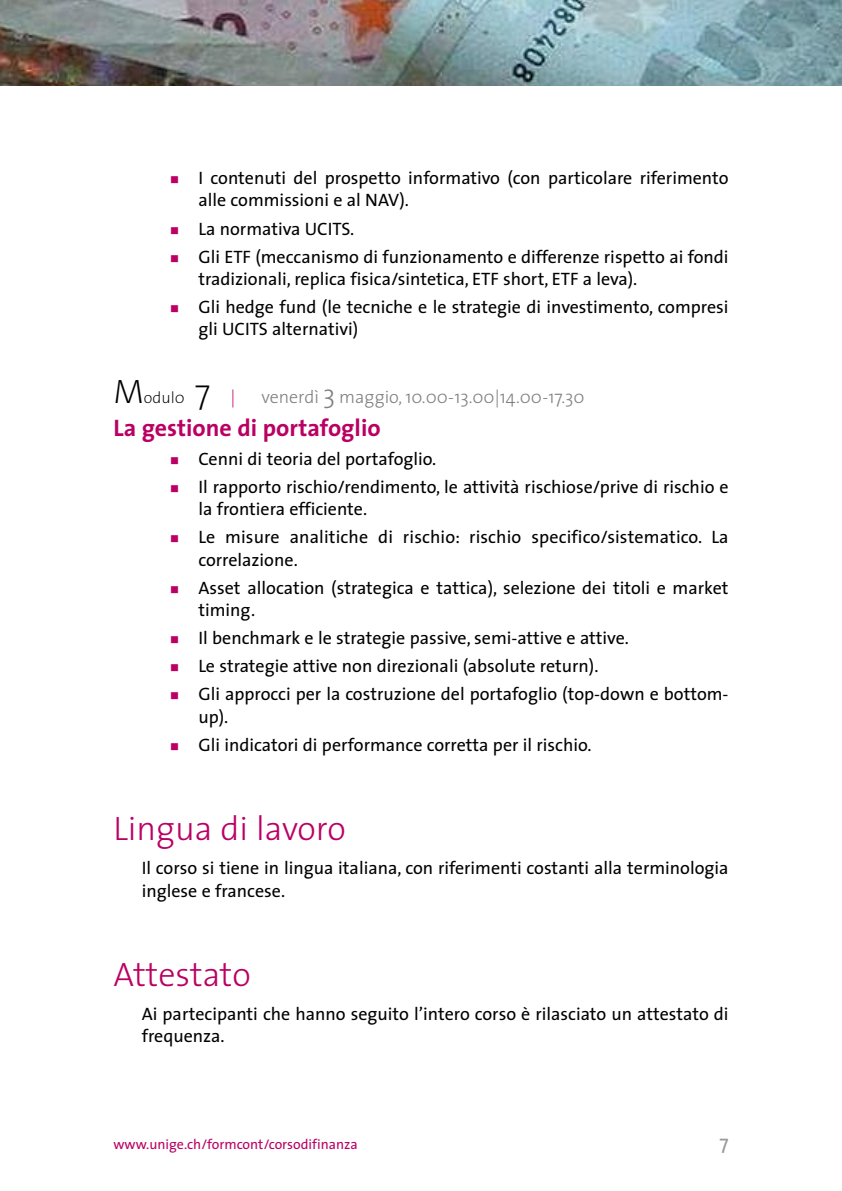
<style>
.page{position:relative;width:842px;height:1191px;background:#fff}
.page>*{position:absolute;margin:0;border:0;box-sizing:border-box;transform-origin:0 0}
.t1{font:300 34px "The Sans";color:#ba0063}
.t2{font:700 24px "The Sans";color:#ba0063}
.t3{font:20px "The Sans";color:#999}
.t4{font:18px/28px "The Sans";color:#000}
.t5{font:300 18px "The Sans";color:#808080}
.t6{font:200 16px "The Sans";color:#000}
.t7{font:14px "The Sans";color:#ba0063}
.s1{font-size:34px}
.s2{font-size:18px;color:#ba0063}
.s3{font-size:26px}
</style>
<div class="page">
<img style="left:0;top:0;width:842px;height:85px">
<p class="t4" style="left:198px;top:168px;width:532px;line-height:22.4px">I contenuti del prospetto informativo (con particolare riferimento alle commissioni e al NAV).</p>
<p class="t4" style="left:198px;top:216px;width:532px">La normativa UCITS.<br>Gli ETF (meccanismo di funzionamento e differenze rispetto ai fondi</p>
<p class="t4" style="left:198px;top:267px;width:532px">tradizionali, replica fisica/sintetica, ETF short, ETF a leva).<br>Gli hedge fund (le tecniche e le strategie di investimento, compresi</p>
<p class="t4" style="left:198px;top:317px;width:161px">gli UCITS alternativi)</p>
<p class="t6" style="left:113px;top:391px;width:124px"><span class="s1">M</span>odul0 <span class="s1">7</span> <span class="s2">|</span></p>
<p class="t5" style="left:262px;top:389px;width:325px">venerdì <span class="s3">3</span> maggio, 10.00-13.00|14.00-17.30</p>
<h2 class="t2" style="left:113px;top:419px;width:269px">La gestione di portafoglio</h2>
<p class="t4" style="left:198px;top:446px;width:532px">Cenni di teoria del portafoglio.<br>Il rapporto rischio/rendimento, le attività rischiose/prive di rischio e</p>
<p class="t4" style="left:198px;top:496px;width:532px">la frontiera efficiente.<br>Le misure analitiche di rischio: rischio specifico/sistematico. La</p>
<p class="t4" style="left:198px;top:547px;width:532px">correlazione.<br>Asset allocation (strategica e tattica), selezione dei titoli e market</p>
<p class="t4" style="left:198px;top:597px;width:532px">timing.<br>Il benchmark e le strategie passive, semi-attive e attive.<br>Le strategie attive non direzionali (absolute return).<br>Gli approcci per la costruzione del portafoglio (top-down e bottom-</p>
<p class="t4" style="left:198px;top:704px;width:395px">up).<br>Gli indicatori di performance corretta per il rischio.</p>
<h1 class="t1" style="left:113px;top:815px;width:234px">Lingua di lavoro</h1>
<p class="t4" style="left:142px;top:858px;width:588px;line-height:22.4px">Il corso si tiene in lingua italiana, con riferimenti costanti alla terminologia inglese e francese.</p>
<h1 class="t1" style="left:113px;top:961px;width:139px">Attestato</h1>
<p class="t4" style="left:142px;top:1004px;width:588px;line-height:22.4px">Ai partecipanti che hanno seguito l’intero corso è rilasciato un attestato di frequenza.</p>
<p class="t7" style="left:113px;top:1139px;width:246px">www.unige.ch/formcont/corsodifinanza</p>
<p class="t3" style="left:719px;top:1134px;width:11px">7</p>
</div>
